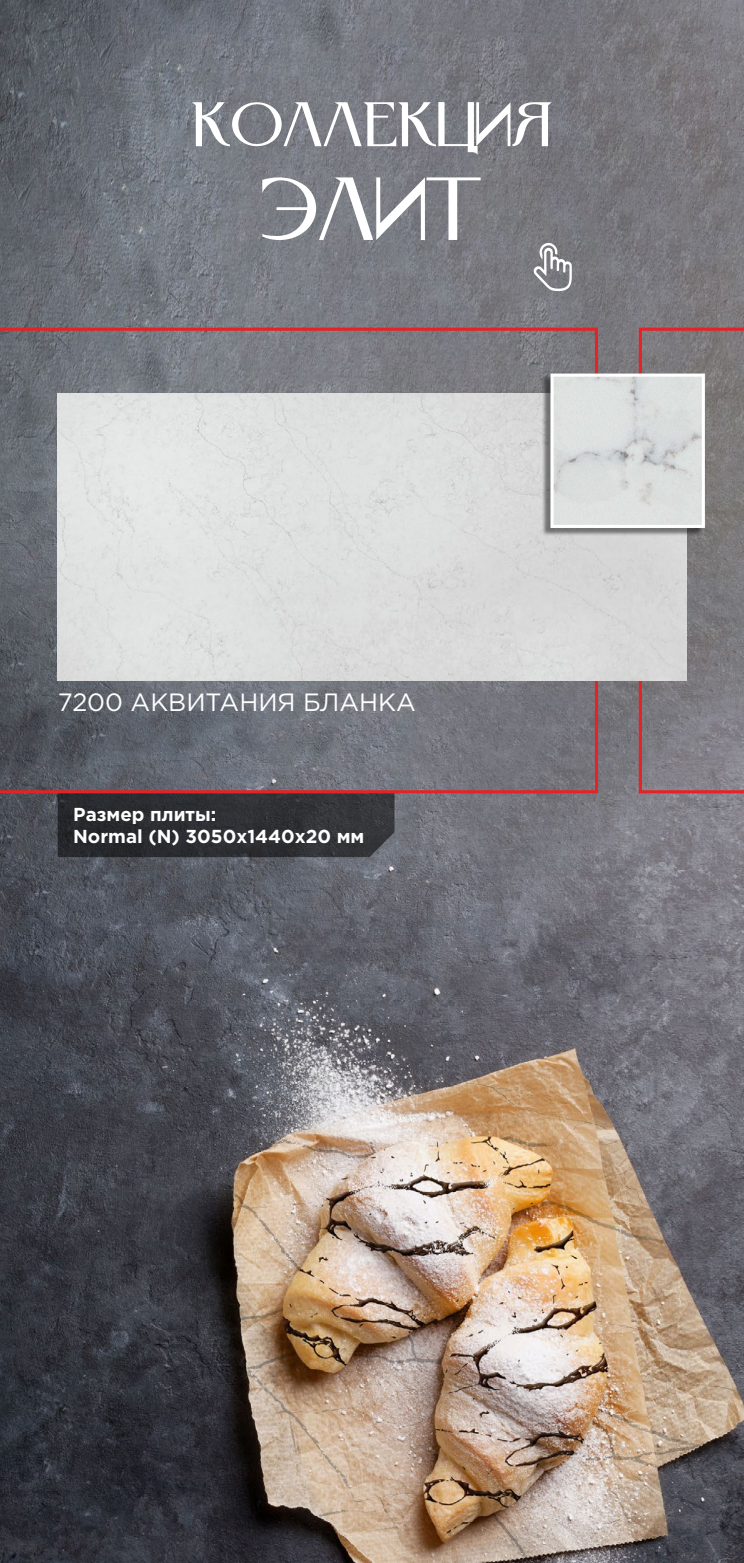
<style>
.page{position:relative;width:744px;height:1563px;background:#fff}
.page>*{position:absolute;margin:0;border:0;box-sizing:border-box;transform-origin:0 0}
.t1{font:78.12px "Rebel Redux";color:#fff}
.t2{font:54.88px "Rebel Redux";color:#fff}
.t3{font:25px "Gotham Pro";color:#fff}
.t4{font:700 18.75px/22.5px "Gotham Pro";color:#fff}
</style>
<div class="page">
<img style="left:0;top:0;width:744px;height:1562px">
<svg style="left:639px;top:328px;width:105px;height:465px;background:#81797d"></svg>
<svg style="left:0;top:328px;width:598px;height:465px;background:#716e76"></svg>
<svg style="left:534px;top:243px;width:38px;height:48px"></svg>
<img style="left:58px;top:393px;width:628px;height:287px">
<div style="left:542px;top:374px;width:161px;height:162px;background:#000;opacity:.47"></div>
<img style="left:554px;top:377px;width:147px;height:147px">
<div style="left:550px;top:373px;width:155px;height:155px;border:3px solid #fff"></div>
<svg style="left:58px;top:793px;width:336px;height:64px;background:#2f3034"></svg>
<h2 class="t2" style="left:191px;top:92px;width:363px">КОЛЛЕКЦИЯ</h2>
<h1 class="t1" style="left:261px;top:162px;width:224px">ЭЛИТ</h1>
<h3 class="t3" style="left:58px;top:688px;width:360px">7200 АКВИТАНИЯ БЛАНКА</h3>
<p class="t4" style="left:73px;top:802px;width:293px">Размер плиты:<br>Normal (N) 3050х1440х20 мм</p>
</div>
